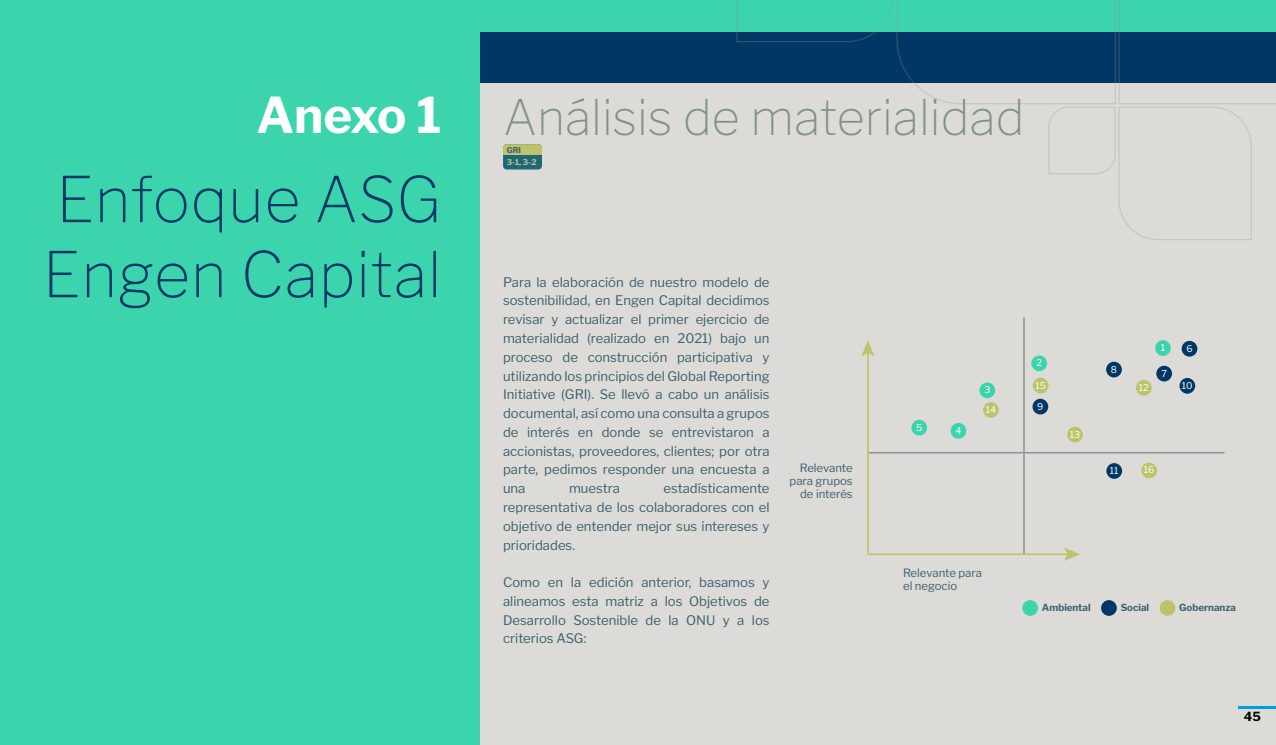
<style>
.page{position:relative;width:1276px;height:745px;background:#fff}
.page>*{position:absolute;margin:0;border:0;box-sizing:border-box;transform-origin:0 0}
.t1{font:100 62.5px/75px "Libre Franklin";letter-spacing:.01em;color:#003764}
.t2{font:700 49px "Libre Franklin";letter-spacing:-.015em;color:#fff}
.t3{font:100 48.62px "Libre Franklin";color:#809285}
.t4{font:13.12px/18.8px "Libre Franklin";color:#3d5f6e;text-align:justify}
.t5{font:700 12.5px "Libre Franklin";color:#000}
.t6{font:11.38px/13px "Libre Franklin";color:#3d5f6e;text-align:right}
.t7{font:700 9.75px "Libre Franklin";color:#3d5f6e}
.t8{font:9.38px "Libre Franklin";color:#fff}
.t9{font:700 8px "Libre Franklin";color:#bac5a7}
.t10{font:700 8px "Libre Franklin";color:#3d5f6e}
</style>
<div class="page">
<div style="left:0;top:0;width:1276px;height:744px;background:#dcdbd7"></div>
<div style="left:0;top:25px;width:1276px;height:58px;background:#003764"></div>
<div style="left:0;top:0;width:1276px;height:31px;background:#3bd4ad"></div>
<svg style="left:735px;top:0;width:541px;height:240px"></svg>
<div style="left:0;top:0;width:479px;height:744px;background:#3bd4ad"></div>
<hr style="left:1023px;top:317px;width:1px;height:237px;background:#959595">
<hr style="left:869px;top:451px;width:355px;height:2px;background:#959595">
<div style="left:911px;top:419px;width:16px;height:16px;background:#3bd4ad;border-radius:50%"></div>
<div style="left:1022px;top:599px;width:16px;height:16px;background:#3bd4ad;border-radius:50%"></div>
<div style="left:950px;top:422px;width:16px;height:16px;background:#3bd4ad;border-radius:50%"></div>
<div style="left:983px;top:402px;width:15px;height:15px;background:#bcc36b;border-radius:50%"></div>
<div style="left:1032px;top:398px;width:16px;height:16px;background:#003764;border-radius:50%"></div>
<div style="left:1106px;top:361px;width:15px;height:16px;background:#003764;border-radius:50%"></div>
<div style="left:1181px;top:340px;width:16px;height:16px;background:#003764;border-radius:50%"></div>
<div style="left:1156px;top:365px;width:16px;height:16px;background:#003764;border-radius:50%"></div>
<div style="left:1179px;top:378px;width:16px;height:15px;background:#003764;border-radius:50%"></div>
<div style="left:1106px;top:463px;width:16px;height:15px;background:#003764;border-radius:50%"></div>
<div style="left:1032px;top:377px;width:16px;height:16px;background:#bcc36b;border-radius:50%"></div>
<div style="left:1067px;top:426px;width:16px;height:16px;background:#bcc36b;border-radius:50%"></div>
<div style="left:1136px;top:379px;width:15px;height:16px;background:#bcc36b;border-radius:50%"></div>
<div style="left:1141px;top:462px;width:16px;height:16px;background:#bcc36b;border-radius:50%"></div>
<div style="left:979px;top:382px;width:16px;height:16px;background:#3bd4ad;border-radius:50%"></div>
<div style="left:1031px;top:355px;width:16px;height:16px;background:#3bd4ad;border-radius:50%"></div>
<div style="left:1155px;top:340px;width:15px;height:15px;background:#3bd4ad;border-radius:50%"></div>
<hr style="left:867px;top:351px;width:1px;height:201px;background:#bcc36b">
<svg style="left:861px;top:340px;width:13px;height:16px"></svg>
<hr style="left:867px;top:553px;width:201px;height:1px;background:#bcc36b">
<svg style="left:1064px;top:547px;width:16px;height:13px"></svg>
<div style="left:1101px;top:599px;width:15px;height:16px;background:#003764;border-radius:50%"></div>
<div style="left:1159px;top:599px;width:16px;height:16px;background:#bcc36b;border-radius:50%"></div>
<div style="left:503px;top:144px;width:39px;height:25px;background:#1f6871;border-radius:4px"></div>
<div style="left:503px;top:144px;width:39px;height:11px;background:#bcc36b"></div>
<hr style="left:1238px;top:706px;width:38px;height:2px;background:#009edf">
<h2 class="t2" style="left:256px;top:77px;width:187px">Anexo 1</h2>
<h1 class="t1" style="left:42px;top:156px;width:401px">Enfoque ASG<br>Engen Capital</h1>
<h3 class="t3" style="left:503px;top:79px;width:523px">Análisis de materialidad</h3>
<p class="t10" style="left:507px;top:143px;width:16px">GRI</p>
<p class="t9" style="left:507px;top:156px;width:31px">3-1, 3-2</p>
<p class="t4" style="left:503px;top:271px;width:268px">Para la elaboración de nuestro modelo de sostenibilidad, en Engen Capital decidimos revisar y actualizar el primer ejercicio de materialidad (realizado en 2021) bajo un proceso de construcción participativa y utilizando los principios del Global Reporting Initiative (GRI). Se llevó a cabo un análisis documental, así como una consulta a grupos de interés en donde se entrevistaron a accionistas, proveedores, clientes; por otra parte, pedimos responder una encuesta a una</p>
<p class="t4" style="left:503px;top:477px;width:268px;text-indent:160px">estadísticamente representativa de los colaboradores con el objetivo de entender mejor sus intereses y prioridades.</p>
<p class="t4" style="left:503px;top:571px;width:268px">Como en la edición anterior, basamos y alineamos esta matriz a los Objetivos de Desarrollo Sostenible de la ONU y a los criterios ASG:</p>
<p class="t4" style="left:569px;top:477px;width:52px">muestra</p>
<p class="t6" style="left:789px;top:460px;width:65px">Relevante para grupos de interés</p>
<p class="t8" style="left:916px;top:419px;width:8px">5</p>
<p class="t8" style="left:955px;top:422px;width:8px">4</p>
<p class="t8" style="left:984px;top:382px;width:7px">3</p>
<p class="t8" style="left:1036px;top:355px;width:7px">2</p>
<p class="t8" style="left:1035px;top:377px;width:12px">15</p>
<p class="t8" style="left:985px;top:402px;width:12px">14</p>
<p class="t8" style="left:1037px;top:398px;width:8px">9</p>
<p class="t8" style="left:1070px;top:426px;width:12px">13</p>
<p class="t8" style="left:1111px;top:361px;width:8px">8</p>
<p class="t8" style="left:1139px;top:379px;width:11px">12</p>
<p class="t8" style="left:1160px;top:340px;width:6px">1</p>
<p class="t8" style="left:1161px;top:365px;width:7px">7</p>
<p class="t8" style="left:1186px;top:341px;width:8px">6</p>
<p class="t8" style="left:1182px;top:378px;width:12px">10</p>
<p class="t8" style="left:1110px;top:463px;width:10px">11</p>
<p class="t8" style="left:1143px;top:462px;width:12px">16</p>
<p class="t6" style="left:903px;top:565px;width:80px;text-align:left">Relevante para el negocio</p>
<p class="t7" style="left:1042px;top:599px;width:50px">Ambiental</p>
<p class="t7" style="left:1120px;top:599px;width:30px">Social</p>
<p class="t7" style="left:1179px;top:599px;width:58px">Gobernanza</p>
<p class="t5" style="left:1244px;top:706px;width:19px">45</p>
</div>
